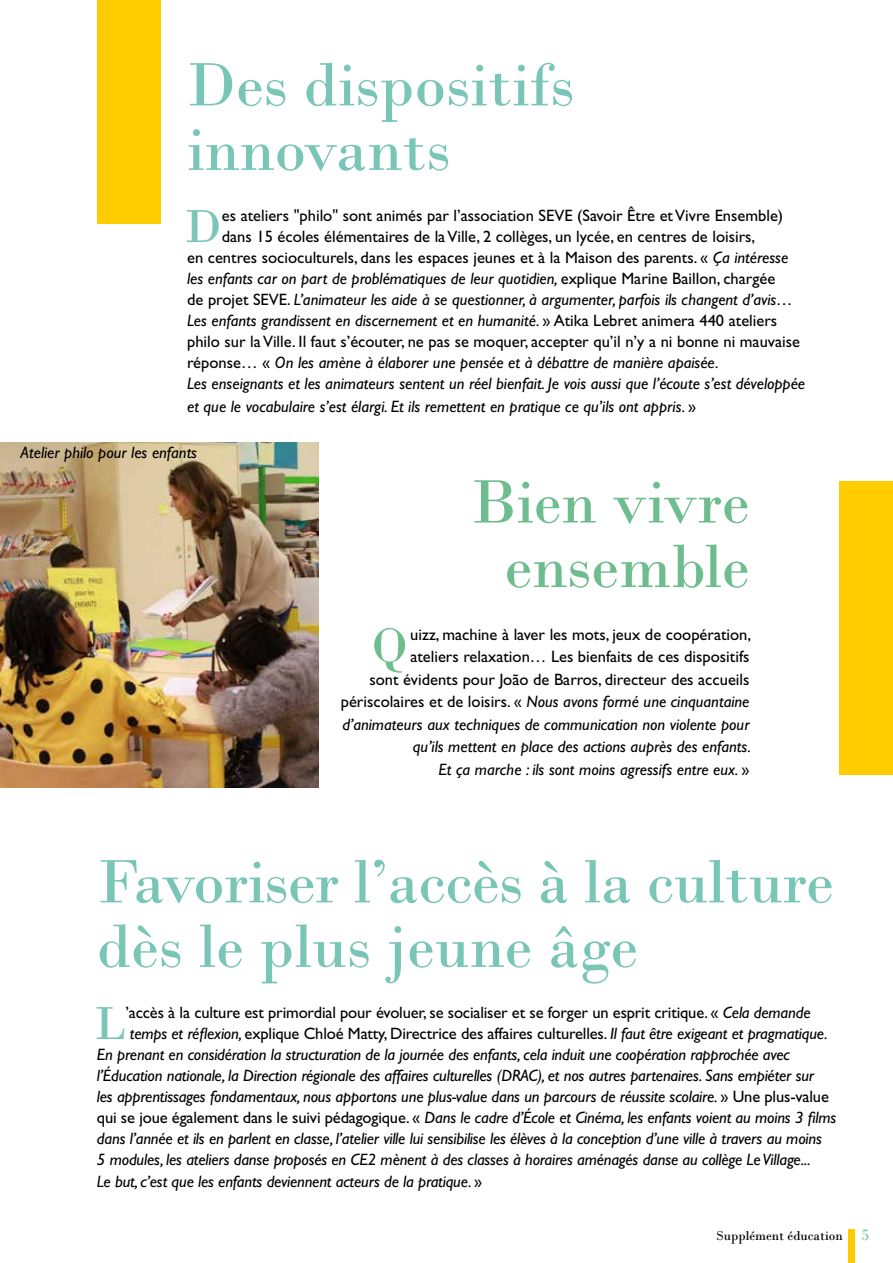
<style>
.page{position:relative;width:893px;height:1263px;background:#fff}
.page>*{position:absolute;margin:0;border:0;box-sizing:border-box;transform-origin:0 0}
.t1{font:64.5px/64.5px "Bodoni";color:#7ac6b6}
.t2{font:64.5px/64.5px "Bodoni";color:#6ebd8f;text-align:center}
.t3{font:50.85px "Bodoni";color:#6ebd8f}
.t4{font:48.6px "Bodoni";color:#7ac6b6}
.t5{font:italic 16.5px/22.5px "Gill Sans Std";letter-spacing:-.01em;color:#000;text-align:right}
.t6{font:16.5px "Gill Sans Std";color:#000}
.t7{font:13.5px "Bodoni";color:#000}
.s1{font-style:italic}
.s2{font-style:normal}
.s3{font-size:16.5px;color:#7ac6b6}
</style>
<div class="page">
<div style="left:97px;top:0;width:64px;height:223px;background:#fc0"></div>
<div style="left:848px;top:1229px;width:7px;height:34px;background:#fc0"></div>
<div style="left:840px;top:481px;width:53px;height:294px;background:#fc0"></div>
<img style="left:0;top:443px;width:319px;height:344px">
<h1 class="t1" style="left:187px;top:53px;width:389px">Des dispositifs innovants</h1>
<h3 class="t4" style="left:185px;top:197px;width:38px">D</h3>
<p class="t6" style="left:222px;top:206px;width:563px">es ateliers "philo" sont animés par l’association SEVE (Savoir Être et Vivre Ensemble)</p>
<p class="t6" style="left:222px;top:227px;width:535px">dans 15 écoles élémentaires de la Ville, 2 collèges, un lycée, en centres de loisirs,</p>
<p class="t6" style="left:187px;top:248px;width:603px">en centres socioculturels, dans les espaces jeunes et à la Maison des parents. « <span class="s1">Ça intéresse</span></p>
<p class="t5" style="left:187px;top:267px;width:590px">les enfants car on part de problématiques de leur quotidien, <span class="s2">explique Marine Baillon, chargée</span></p>
<p class="t5" style="left:187px;top:288px;width:607px"><span class="s2">de projet SEVE.</span> L’animateur les aide à se questionner, à argumenter, parfois ils changent d’avis…</p>
<p class="t5" style="left:187px;top:309px;width:592px">Les enfants grandissent en discernement et en humanité. <span class="s2">» Atika Lebret animera 440 ateliers</span></p>
<p class="t6" style="left:187px;top:332px;width:614px">philo sur la Ville. Il faut s’écouter, ne pas se moquer, accepter qu’il n’y a ni bonne ni mauvaise</p>
<p class="t5" style="left:187px;top:351px;width:533px"><span class="s2">réponse… «</span> On les amène à élaborer une pensée et à débattre de manière apaisée.</p>
<p class="t5" style="left:187px;top:372px;width:619px">Les enseignants et les animateurs sentent un réel bienfait. Je vois aussi que l’écoute s’est développée</p>
<p class="t5" style="left:187px;top:395px;width:511px">et que le vocabulaire s’est élargi. Et ils remettent en pratique ce qu’ils ont appris. <span class="s2">»</span></p>
<p class="t5" style="left:21px;top:441px;width:178px">Atelier philo pour les enfants</p>
<h1 class="t2" style="left:471px;top:470px;width:280px">Bien vivre ensemble</h1>
<h2 class="t3" style="left:372px;top:615px;width:38px">Q</h2>
<p class="t5" style="left:341px;top:623px;width:412px"><span class="s2">uizz, machine à laver les mots, jeux de coopération,<br>ateliers relaxation… Les bienfaits de ces dispositifs<br>sont évidents pour João de Barros, directeur des accueils périscolaires et de loisirs. «</span> Nous avons formé une cinquantaine d’animateurs aux techniques de communication non violente pour qu’ils mettent en place des actions auprès des enfants.<br>Et ça marche : ils sont moins agressifs entre eux. <span class="s2">»</span></p>
<h1 class="t1" style="left:97px;top:849px;width:738px">Favoriser l’accès à la culture dès le plus jeune âge</h1>
<h3 class="t4" style="left:95px;top:994px;width:33px">L</h3>
<p class="t6" style="left:125px;top:1003px;width:687px">’accès à la culture est primordial pour évoluer, se socialiser et se forger un esprit critique. « <span class="s1">Cela demande</span></p>
<p class="t6" style="left:130px;top:1024px;width:699px"><span class="s1">temps et réflexion,</span> explique Chloé Matty, Directrice des affaires culturelles. <span class="s1">Il faut être exigeant et pragmatique.</span></p>
<p class="t5" style="left:97px;top:1043px;width:694px">En prenant en considération la structuration de la journée des enfants, cela induit une coopération rapprochée avec</p>
<p class="t5" style="left:97px;top:1064px;width:719px">l’Éducation nationale, la Direction régionale des affaires culturelles (DRAC), et nos autres partenaires. Sans empiéter sur</p>
<p class="t5" style="left:97px;top:1085px;width:733px">les apprentissages fondamentaux, nous apportons une plus-value dans un parcours de réussite scolaire. <span class="s2">» Une plus-value</span></p>
<p class="t5" style="left:97px;top:1106px;width:741px"><span class="s2">qui se joue également dans le suivi pédagogique. «</span> Dans le cadre d’École et Cinéma, les enfants voient au moins 3 films</p>
<p class="t5" style="left:97px;top:1127px;width:726px">dans l’année et ils en parlent en classe, l’atelier ville lui sensibilise les élèves à la conception d’une ville à travers au moins</p>
<p class="t5" style="left:97px;top:1148px;width:715px">5 modules, les ateliers danse proposés en CE2 mènent à des classes à horaires aménagés danse au collège Le Village...</p>
<p class="t5" style="left:97px;top:1171px;width:387px">Le but, c’est que les enfants deviennent acteurs de la pratique. <span class="s2">»</span></p>
<p class="t7" style="left:716px;top:1228px;width:155px">Supplément éducation <span class="s3">5</span></p>
</div>
